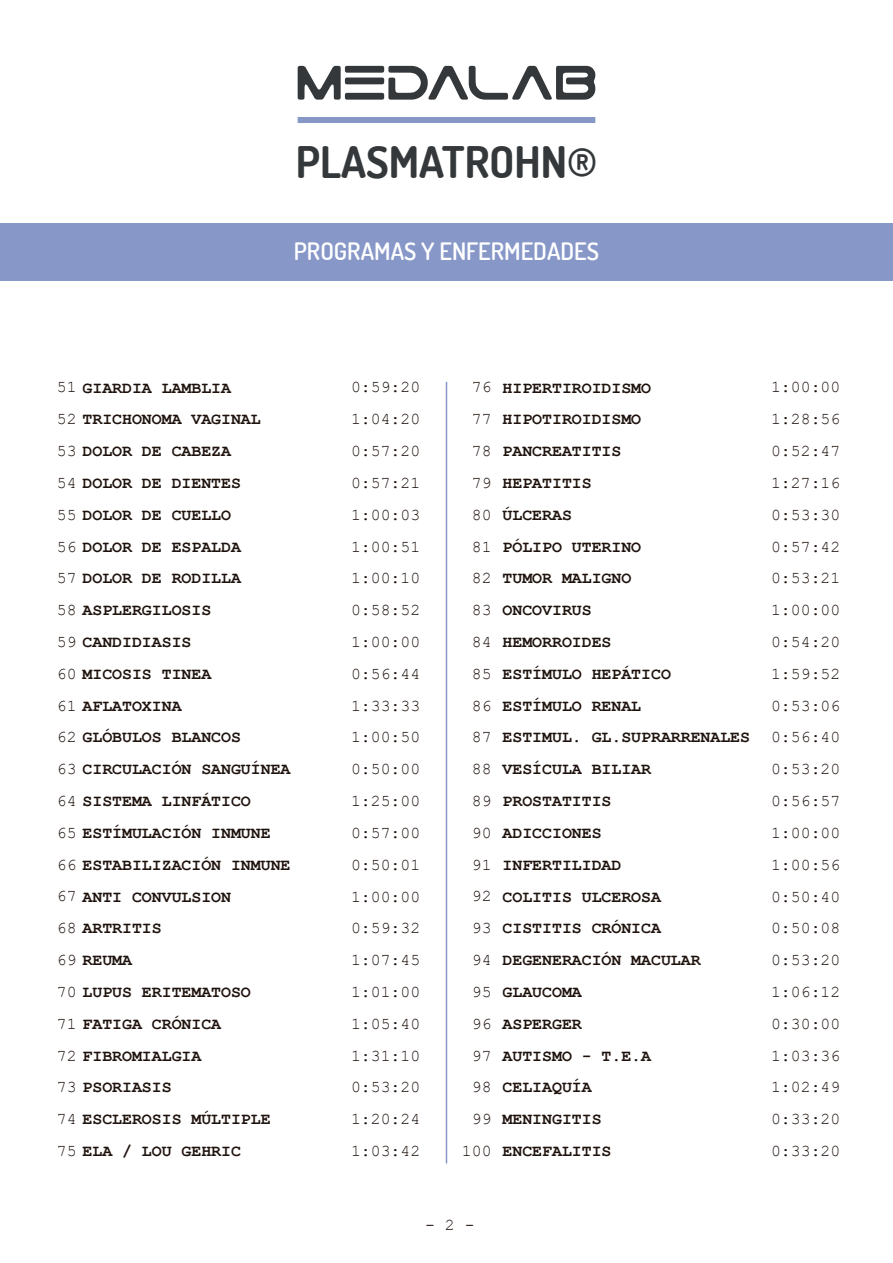
<style>
.page{position:relative;width:893px;height:1263px;background:#fff}
.page>*{position:absolute;margin:0;border:0;box-sizing:border-box;transform-origin:0 0}
.t1{font:700 43.5px "Dosis";color:#34383a}
.t2{font:600 24px "Dosis";color:#fff}
.t3{font:700 16.5px/31.8px "Courier New";color:#1e120d}
.t4{font:16.5px/31.8px "Courier New";color:#1e120d;text-align:justify}
.s1{font-weight:400}
</style>
<div class="page">
<svg style="left:298px;top:66px;width:297px;height:34px"></svg>
<div style="left:298px;top:117px;width:297px;height:6px;background:#8697c8"></div>
<div style="left:0;top:224px;width:893px;height:56px;background:#8697c8"></div>
<hr style="left:446px;top:382px;width:1px;height:781px;background:#8697c8">
<h1 class="t1" style="left:296px;top:134px;width:303px">PLASMATROHN®</h1>
<h2 class="t2" style="left:294px;top:236px;width:307px">PROGRAMAS Y ENFERMEDADES</h2>
<p class="t4" style="left:462px;top:371px;width:31px;text-align:right">76<br>77<br>78<br>79<br>80<br>81<br>82<br>83<br>84<br>85<br>86<br>87<br>88<br>89<br>90<br>91<br>92<br>93<br>94<br>95<br>96<br>97<br>98<br>99<br>100</p>
<p class="t3" style="left:57px;top:371px;width:235px"><span class="s1">51</span> GIARDIA LAMBLIA<br><span class="s1">52</span> TRICHONOMA VAGINAL<br><span class="s1">53</span> DOLOR DE CABEZA<br><span class="s1">54</span> DOLOR DE DIENTES<br><span class="s1">55</span> DOLOR DE CUELLO<br><span class="s1">56</span> DOLOR DE ESPALDA<br><span class="s1">57</span> DOLOR DE RODILLA<br><span class="s1">58</span> ASPLERGILOSIS<br><span class="s1">59</span> CANDIDIASIS<br><span class="s1">60</span> MICOSIS TINEA<br><span class="s1">61</span> AFLATOXINA<br><span class="s1">62</span> GLÓBULOS BLANCOS<br><span class="s1">63</span> CIRCULACIÓN SANGUÍNEA<br><span class="s1">64</span> SISTEMA LINFÁTICO<br><span class="s1">65</span> ESTÍMULACIÓN INMUNE<br><span class="s1">66</span> ESTABILIZACIÓN INMUNE<br><span class="s1">67</span> ANTI CONVULSION<br><span class="s1">68</span> ARTRITIS<br><span class="s1">69</span> REUMA<br><span class="s1">70</span> LUPUS ERITEMATOSO<br><span class="s1">71</span> FATIGA CRÓNICA<br><span class="s1">72</span> FIBROMIALGIA<br><span class="s1">73</span> PSORIASIS<br><span class="s1">74</span> ESCLEROSIS MÚLTIPLE<br><span class="s1">75</span> ELA / LOU GEHRIC</p>
<p class="t4" style="left:351px;top:371px;width:71px">0:59:20<br>1:04:20<br>0:57:20<br>0:57:21<br>1:00:03<br>1:00:51<br>1:00:10<br>0:58:52<br>1:00:00<br>0:56:44<br>1:33:33<br>1:00:50<br>0:50:00<br>1:25:00<br>0:57:00<br>0:50:01<br>1:00:00<br>0:59:32<br>1:07:45<br>1:01:00<br>1:05:40<br>1:31:10<br>0:53:20<br>1:20:24<br>1:03:42</p>
<p class="t3" style="left:503px;top:371px;width:249px">HIPERTIROIDISMO<br>HIPOTIROIDISMO<br>PANCREATITIS<br>HEPATITIS<br>ÚLCERAS<br>PÓLIPO UTERINO<br>TUMOR MALIGNO<br>ONCOVIRUS<br>HEMORROIDES<br>ESTÍMULO HEPÁTICO<br>ESTÍMULO RENAL<br>ESTIMUL. GL.SUPRARRENALES<br>VESÍCULA BILIAR<br>PROSTATITIS<br>ADICCIONES<br>INFERTILIDAD<br>COLITIS ULCEROSA<br>CISTITIS CRÓNICA<br>DEGENERACIÓN MACULAR<br>GLAUCOMA<br>ASPERGER<br>AUTISMO - T.E.A<br>CELIAQUÍA<br>MENINGITIS<br>ENCEFALITIS</p>
<p class="t4" style="left:771px;top:371px;width:71px">1:00:00<br>1:28:56<br>0:52:47<br>1:27:16<br>0:53:30<br>0:57:42<br>0:53:21<br>1:00:00<br>0:54:20<br>1:59:52<br>0:53:06<br>0:56:40<br>0:53:20<br>0:56:57<br>1:00:00<br>1:00:56<br>0:50:40<br>0:50:08<br>0:53:20<br>1:06:12<br>0:30:00<br>1:03:36<br>1:02:49<br>0:33:20<br>0:33:20</p>
<p class="t4" style="left:425px;top:1208px;width:51px">- 2 -</p>
</div>
